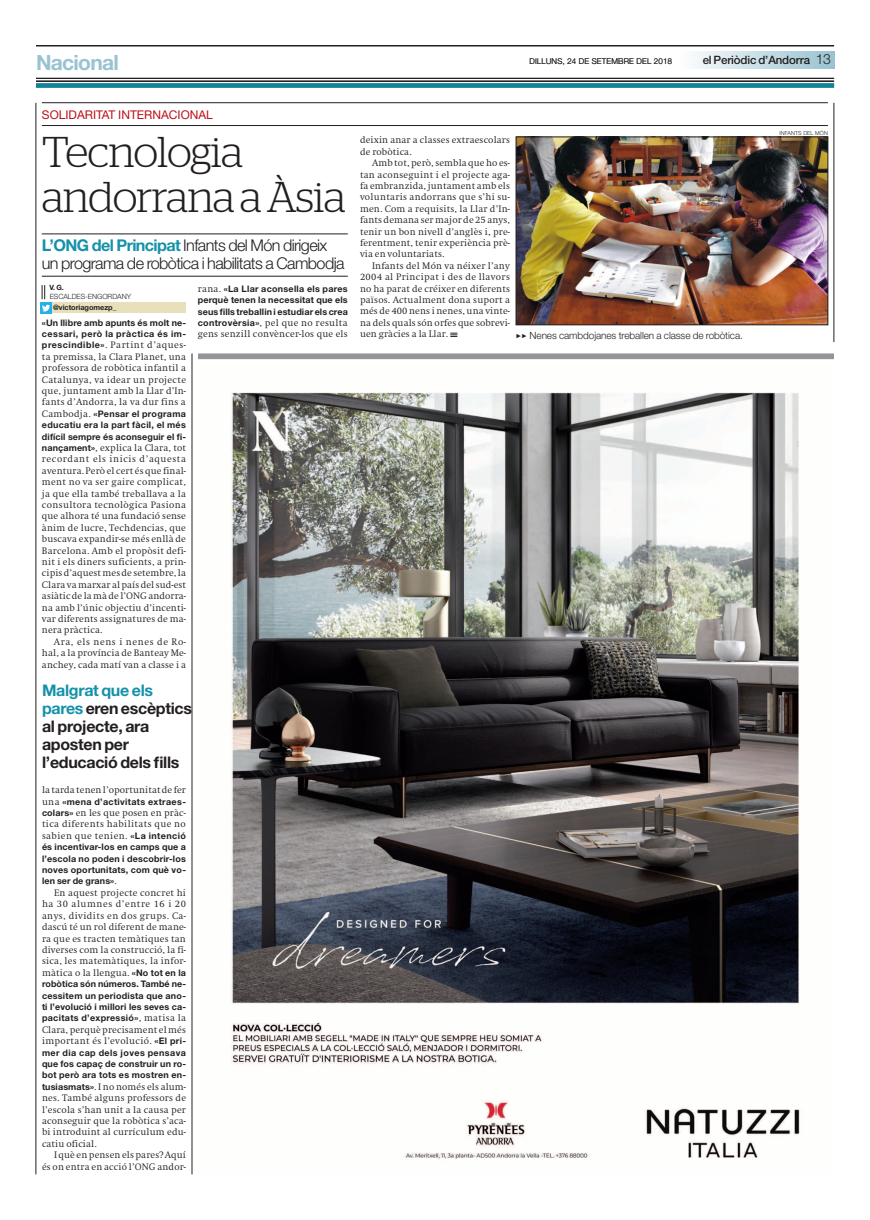
<style>
.page{position:relative;width:870px;height:1220px;background:#fff}
.page>*{position:absolute;margin:0;border:0;box-sizing:border-box;transform-origin:0 0}
.TitL_2x2_Reportatge{font:300 43px/45px "Stag";letter-spacing:-.02em;color:#231f20}
.t1{font:700 21px "Helvetica Neue LT Std";letter-spacing:-.035em;color:#99c3d1}
.Subtitulo2_Repor{font:300 16.2px/18px "Helvetica Neue";letter-spacing:-.04em;color:#231f20}
.Destacado_repor{font:700 16px/18px "Helvetica Neue LT Std";letter-spacing:-.02em;color:#231f20}
.t2{font:300 14px "Helvetica Neue";color:#231f20}
.Antetitulo_reportatg{font:12px "Helvetica Neue LT Std";color:#bb1018}
.t3{font:500 11.5px "Helvetica Neue LT Std";letter-spacing:-.015em;color:#231f20}
.Foto_PieFlechas{font:300 10px "Helvetica Neue";letter-spacing:-.01em;color:#231f20}
.Txt_Sangría{font:300 9.1px/11.4px "Swift ND Std";letter-spacing:.01em;color:#231f20;text-align:justify}
.Txt_1{font:300 9.1px/11.4px "Swift ND Std";letter-spacing:.015em;color:#231f20;text-align:justify}
.Txt_Sangría-2{font:700 9px/11.4px "Helvetica Neue LT Std";letter-spacing:.015em;color:#231f20;text-align:justify}
.Txt_1-2{font:700 9px/11.4px "Helvetica Neue LT Std";letter-spacing:.015em;color:#231f20}
.Txt_Sangría-3{font:700 9px "Helvetica Neue LT Std";letter-spacing:.04em;color:#231f20}
.t4{font:300 8px "Helvetica Neue";letter-spacing:.02em;color:#231f20}
.Firmatwitter_-twitte{font:700 7.4px "Helvetica Neue LT Std";letter-spacing:-.01em;color:#231f20}
.Firma1_Lugar{font:300 7.2px "Helvetica Neue";letter-spacing:-.01em;color:#231f20}
.Firma1_Nombre{font:700 7.2px "Helvetica Neue LT Std";color:#231f20}
.Foto_Firma{font:300 5.5px "Helvetica Neue";letter-spacing:.015em;color:#231f20}
.s1{font-family:"Helvetica Neue LT Std";font-weight:700;color:#1591aa}
.s2{font-family:"Helvetica Neue LT Std";font-weight:700;font-size:9px}
.s3{font-family:"Swift ND Std";font-weight:300;font-size:9.1px}
.s4{color:#1591aa}
</style>
<div class="page">
<div style="left:678px;top:51px;width:156px;height:18px;background:linear-gradient(to right,#feffff,#99c3d1)"></div>
<hr style="left:36px;top:78px;width:798px;height:1px;background:#231f20">
<hr style="left:36px;top:81px;width:798px;height:1px;background:#231f20">
<svg style="left:36px;top:84px;width:798px;height:4px;background:#18859a"></svg>
<hr style="left:36px;top:46px;width:798px;height:1px;background:#231f20">
<hr style="left:42px;top:125px;width:786px;height:1px;background:#231f20">
<hr style="left:42px;top:103px;width:786px;height:1px;background:#231f20">
<hr style="left:834px;top:103px;width:1px;height:239px;background:#231f20">
<hr style="left:36px;top:103px;width:1px;height:1071px;background:#231f20">
<hr style="left:42px;top:234px;width:306px;height:1px;background:#231f20">
<hr style="left:42px;top:276px;width:306px;height:1px;background:#231f20">
<div style="left:47px;top:302px;width:139px;height:11px;background:#e8e0ba"></div>
<img style="left:518px;top:139px;width:308px;height:184px">
<div style="left:516px;top:137px;width:312px;height:188px;border:1px solid #231f20"></div>
<img style="left:230px;top:392px;width:570px;height:768px">
<div style="left:198px;top:353px;width:636px;height:6px;background:#939598"></div>
<svg style="left:40px;top:285px;width:12px;height:28px"></svg>
<hr style="left:192px;top:353px;width:1px;height:821px;background:#231f20">
<p class="t2" style="left:816px;top:51px;width:17px">13</p>
<p class="t1" style="left:36px;top:50px;width:84px">Nacional</p>
<p class="t4" style="left:529px;top:57px;width:144px">DILLUNS, 24 DE SETEMBRE DEL 2018</p>
<p class="t3" style="left:703px;top:53px;width:109px">el Periòdic d’Andorra</p>
<p class="t3" style="left:715px;top:53px;width:109px">el Periòdic d’Andorra</p>
<p class="Antetitulo_reportatg" style="left:42px;top:108px;width:173px">SOLIDARITAT INTERNACIONAL</p>
<p class="TitL_2x2_Reportatge" style="left:42px;top:129px;width:306px">Tecnologia andorrana a Àsia</p>
<p class="Subtitulo2_Repor" style="left:42px;top:236px;width:304px"><span class="s1">L’ONG del Principat</span> Infants del Món dirigeix un programa de robòtica i habilitats a Cambodja</p>
<p class="Firma1_Nombre" style="left:50px;top:283px;width:16px">V. G.</p>
<p class="Firma1_Lugar" style="left:50px;top:292px;width:83px">ESCALDES-ENGORDANY</p>
<p class="Firmatwitter_-twitte" style="left:53px;top:303px;width:65px">@victoriagomezp_</p>
<p class="Txt_1-2" style="left:42px;top:316px;width:146px">«Un llibre amb apunts és molt ne&shy;cessari, però la pràctica és im-</p>
<p class="Txt_1" style="left:42px;top:340px;width:146px"><span class="s2">prescindible»</span>. Partint d’aques&shy;ta premissa, la Clara Planet, una professora de robòtica infantil a Catalunya, va idear un projecte que, juntament amb la Llar d’In&shy;fants d’Andorra, la va dur fins a</p>
<p class="Txt_1-2" style="left:42px;top:408px;width:146px;text-align:justify"><span class="s3">Cambodja.</span> «Pensar el programa educatiu era la part fàcil, el més difícil sempre és aconseguir el fi-</p>
<p class="Txt_1" style="left:42px;top:442px;width:146px"><span class="s2">nançament»</span>, explica la Clara, tot recordant els inicis d’aquesta aventura. Però el cert és que final&shy;ment no va ser gaire complicat, ja que ella també treballava a la consultora tecnològica Pasiona que alhora té una fundació sense ànim de lucre, Techdencias, que buscava expandir-se més enllà de Barcelona. Amb el propòsit defi&shy;nit i els diners suficients, a prin&shy;cipis d’aquest mes de setembre, la Clara va marxar al país del sud-est asiàtic de la mà de l’ONG andorra&shy;na amb l’únic objectiu d’incenti&shy;var diferents assignatures de ma&shy;nera pràctica.</p>
<p class="Txt_Sangría" style="left:42px;top:636px;width:146px;text-indent:12px">Ara, els nens i nenes de Ro&shy;hal, a la província de Banteay Me&shy;anchey, cada matí van a classe i a</p>
<p class="Txt_Sangría-2" style="left:198px;top:283px;width:152px"><span class="s3">rana.</span> «La Llar aconsella els pares perquè tenen la necessitat que els seus fills treballin i estudiar els crea</p>
<p class="Txt_Sangría" style="left:198px;top:317px;width:152px"><span class="s2">controvèrsia»</span>, pel que no resulta gens senzill convèncer-los que els</p>
<p class="Destacado_repor" style="left:42px;top:680px;width:152px"><span class="s4">Malgrat que els pares</span> eren escèptics al projecte, ara aposten per l’educació dels fills</p>
<p class="Txt_Sangría" style="left:42px;top:784px;width:145px">la tarda tenen l’oportunitat de fer</p>
<p class="Txt_Sangría-3" style="left:42px;top:796px;width:145px"><span class="s3">una</span> «mena d’activitats extraes-</p>
<p class="Txt_Sangría" style="left:42px;top:807px;width:146px"><span class="s2">colars»</span> en les que posen en pràc&shy;tica diferents habilitats que no sabien que tenien. <span class="s2">«La intenció</span></p>
<p class="Txt_Sangría-2" style="left:42px;top:841px;width:145px">és incentivar-los en camps que a l’escola no poden i descobrir-los noves oportunitats, com què vo&shy;len ser de grans»<span class="s3">.</span></p>
<p class="Txt_Sangría" style="left:42px;top:887px;width:146px;text-indent:12px">En aquest projecte concret hi ha 30 alumnes d’entre 16 i 20 anys, dividits en dos grups. Ca&shy;dascú té un rol diferent de mane&shy;ra que es tracten temàtiques tan diverses com la construcció, la fí&shy;sica, les matemàtiques, la infor&shy;màtica o la llengua. <span class="s2">«No tot en la</span></p>
<p class="Txt_Sangría-2" style="left:42px;top:978px;width:146px">robòtica són números. També ne&shy;cessitem un periodista que ano&shy;ti l’evolució i millori les seves ca&shy;pacitats d’expressió»<span class="s3">, matisa la</span></p>
<p class="Txt_Sangría" style="left:42px;top:1024px;width:146px">Clara, perquè precisament el més important és l’evolució. <span class="s2">«El pri-</span></p>
<p class="Txt_Sangría-2" style="left:42px;top:1046px;width:145px">mer dia cap dels joves pensava que fos capaç de construir un ro&shy;bot però ara tots es mostren en-</p>
<p class="Txt_Sangría" style="left:42px;top:1081px;width:146px"><span class="s2">tusiasmats»</span>. I no només els alum&shy;nes. També alguns professors de l’escola s’han unit a la causa per aconseguir que la robòtica s’aca&shy;bi introduint al currículum edu&shy;catiu oficial.</p>
<p class="Txt_Sangría" style="left:42px;top:1149px;width:146px;text-align:right">I què en pensen els pares? Aquí<br>és on entra en acció l’ONG andor-</p>
<p class="Txt_Sangría" style="left:360px;top:135px;width:152px">deixin anar a classes extraescolars de robòtica.</p>
<p class="Txt_Sangría" style="left:360px;top:157px;width:152px;text-indent:12px">Amb tot, però, sembla que ho es&shy;tan aconseguint i el projecte aga&shy;fa embranzida, juntament amb els voluntaris andorrans que s’hi su&shy;men. Com a requisits, la Llar d’In&shy;fants demana ser major de 25 anys, tenir un bon nivell d’anglès i, pre&shy;ferentment, tenir experiència prè&shy;via en voluntariats.</p>
<p class="Txt_Sangría" style="left:360px;top:260px;width:152px;text-indent:12px">Infants del Món va néixer l’any 2004 al Principat i des de llavors no ha parat de créixer en diferents països. Actualment dona suport a més de 400 nens i nenes, una vinte&shy;na dels quals són orfes que sobrevi&shy;uen gràcies a la Llar. ★</p>
<p class="Foto_PieFlechas" style="left:516px;top:330px;width:229px">✓✓ Nenes cambdojanes treballen a classe de robòtica.</p>
<p class="Foto_Firma" style="left:780px;top:129px;width:50px">INFANTS DEL MÓN</p>
</div>
